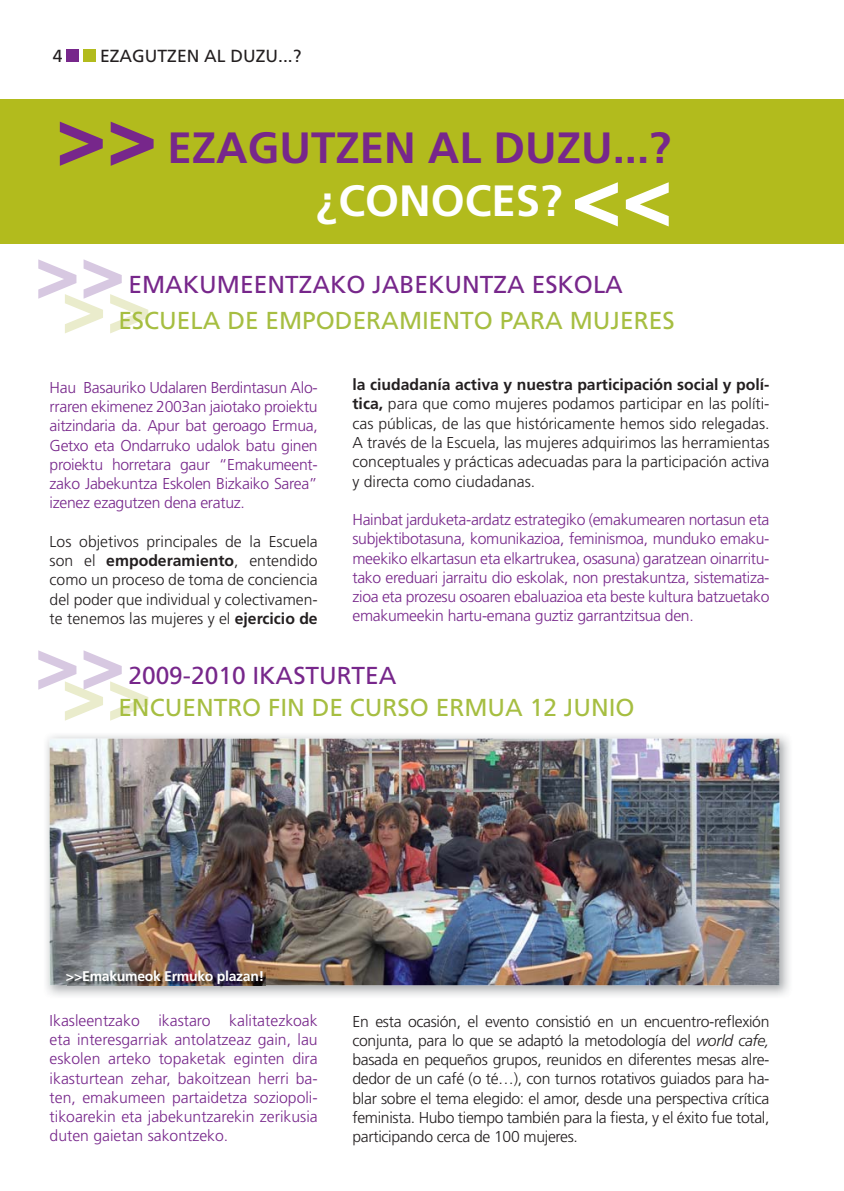
<style>
.page{position:relative;width:844px;height:1191px;background:#fff}
.page>*{position:absolute;margin:0;border:0;box-sizing:border-box;transform-origin:0 0}
.t1{font:900 84.7px "Frutiger";color:#77278b}
.t2{font:900 75.42px "Frutiger";color:#eaeccc}
.t3{font:900 75.42px "Frutiger";color:#d7c8e1}
.t4{font:700 43.75px "Frutiger";color:#77278b}
.t5{font:700 43.75px "Frutiger";color:#fff}
.t6{font:24.5px "Frutiger";color:#a6be41}
.t7{font:24.5px "Frutiger";color:#77278b}
.t8{font:17.5px "Frutiger";color:#231f20}
.t9{font:300 15.75px/19.2px "Frutiger";color:#231f20;text-align:justify}
.t10{font:300 15.75px/19.2px "Frutiger";letter-spacing:-.02em;color:#77278b;text-align:justify}
.t11{font:700 14px "Frutiger";letter-spacing:-.02em;color:#fff}
.s1{font-weight:700}
.s2{font-style:italic}
</style>
<div class="page">
<hr style="left:843px;top:723px;width:1px;height:212px;background:#dcdfa2">
<div style="left:0;top:99px;width:843px;height:144px;background:#b2bb1d"></div>
<div style="left:66px;top:50px;width:13px;height:12px;background:#77278b"></div>
<div style="left:83px;top:50px;width:13px;height:12px;background:#b2bb1d"></div>
<img style="left:46px;top:735px;width:744px;height:261px">
<img style="left:50px;top:738px;width:729px;height:247px">
<img style="left:67px;top:972px;width:199px;height:15px">
<p class="t8" style="left:53px;top:49px;width:11px">4</p>
<p class="t8" style="left:100px;top:49px;width:203px">EZAGUTZEN AL DUZU...?</p>
<h1 class="t1" style="left:56px;top:102px;width:103px">&gt;&gt;</h1>
<h3 class="t4" style="left:167px;top:130px;width:505px">EZAGUTZEN AL DUZU...?</h3>
<h3 class="t5" style="left:316px;top:184px;width:247px">¿CONOCES?</h3>
<h2 class="t3" style="left:35px;top:241px;width:92px">&gt;&gt;</h2>
<h3 class="t7" style="left:128px;top:275px;width:496px">EMAKUMEENTZAKO JABEKUNTZA ESKOLA</h3>
<h2 class="t2" style="left:61px;top:276px;width:92px">&gt;&gt;</h2>
<h3 class="t6" style="left:118px;top:311px;width:557px">ESCUELA DE EMPODERAMIENTO PARA MUJERES</h3>
<p class="t10" style="left:50px;top:379px;width:269px">Hau Basauriko Udalaren Berdintasun Alo&shy;rraren ekimenez 2003an jaiotako proiektu aitzindaria da. Apur bat geroago Ermua, Getxo eta Ondarruko udalok batu ginen proiektu horretara gaur “Emakumeent&shy;zako Jabekuntza Eskolen Bizkaiko Sarea” izenez ezagutzen dena eratuz.</p>
<p class="t9" style="left:50px;top:533px;width:269px">Los objetivos principales de la Escuela son el <span class="s1">empoderamiento</span>, entendido como un proceso de toma de conciencia del poder que individual y colectivamen&shy;te tenemos las mujeres y el <span class="s1">ejercicio de</span></p>
<p class="t9" style="left:352px;top:376px;width:418px"><span class="s1">la ciudadanía activa y nuestra participación social y polí&shy;tica,</span> para que como mujeres podamos participar en las políti&shy;cas públicas, de las que históricamente hemos sido relegadas.<br>A través de la Escuela, las mujeres adquirimos las herramientas conceptuales y prácticas adecuadas para la participación activa y directa como ciudadanas.</p>
<p class="t10" style="left:352px;top:511px;width:418px">Hainbat jarduketa-ardatz estrategiko (emakumearen nortasun eta subjektibotasuna, komunikazioa, feminismoa, munduko emaku&shy;meekiko elkartasun eta elkartrukea, osasuna) garatzean oinarritu&shy;tako ereduari jarraitu dio eskolak, non prestakuntza, sistematiza&shy;zioa eta prozesu osoaren ebaluazioa eta beste kultura batzuetako emakumeekin hartu-emana guztiz garrantzitsua den.</p>
<h2 class="t3" style="left:35px;top:632px;width:92px">&gt;&gt;</h2>
<h3 class="t7" style="left:128px;top:665px;width:269px">2009-2010 IKASTURTEA</h3>
<h2 class="t2" style="left:61px;top:663px;width:92px">&gt;&gt;</h2>
<h3 class="t6" style="left:118px;top:698px;width:517px">ENCUENTRO FIN DE CURSO ERMUA 12 JUNIO</h3>
<p class="t11" style="left:66px;top:970px;width:200px">&gt;&gt;Emakumeok Ermuko plazan!</p>
<p class="t10" style="left:50px;top:1012px;width:269px">Ikasleentzako ikastaro kalitatezkoak eta interesgarriak antolatzeaz gain, lau eskolen arteko topaketak eginten dira ikasturtean zehar, bakoitzean herri ba&shy;ten, emakumeen partaidetza soziopoli&shy;tikoarekin eta jabekuntzarekin zerikusia duten gaietan sakontzeko.</p>
<p class="t9" style="left:352px;top:1012px;width:418px">En esta ocasión, el evento consistió en un encuentro-reflexión conjunta, para lo que se adaptó la metodología del <span class="s2">world cafe, </span>basada en pequeños grupos, reunidos en diferentes mesas alre&shy;dedor de un café (o té…), con turnos rotativos guiados para ha&shy;blar sobre el tema elegido: el amor, desde una perspectiva crítica feminista. Hubo tiempo también para la fiesta, y el éxito fue total, participando cerca de 100 mujeres.</p>
</div>
